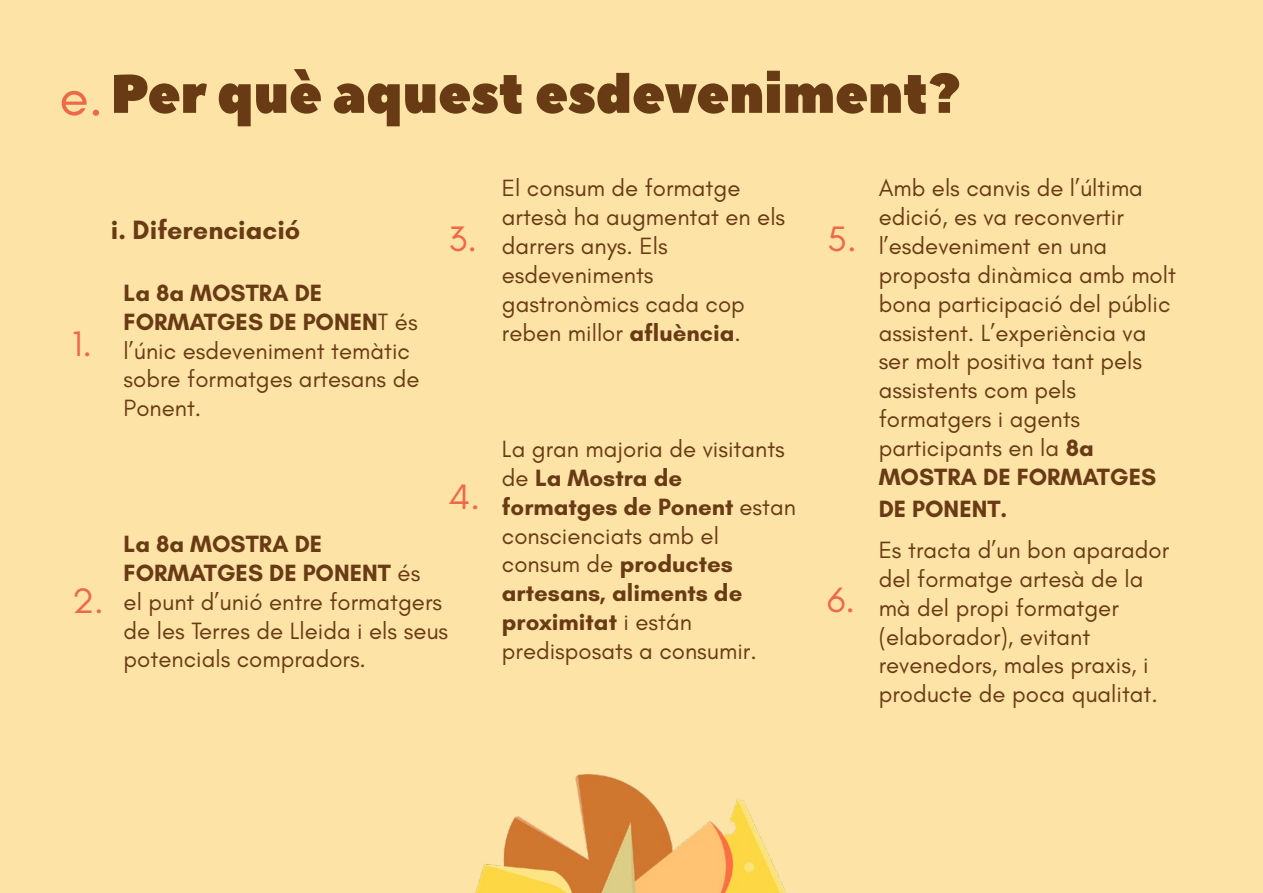
<style>
.page{position:relative;width:1263px;height:893px;background:#fde3a5}
.page>*{position:absolute;margin:0;border:0;box-sizing:border-box;transform-origin:0 0}
.t1{font:54px "Peace Sans";color:#693b15}
.t2{font:36px "Glacial Indifference";color:#ed694a}
.t3{font:700 27px "Glacial Indifference";color:#693b15}
.t4{font:24px/28.8px "Glacial Indifference";color:#693b15}
.t5{font:700 24px "Glacial Indifference";color:#693b15}
.s1{font-family:"Glacial Indifference";color:#ed694a}
.s2{font-weight:700}
</style>
<div class="page">
<img style="left:475px;top:775px;width:311px;height:118px">
<h1 class="t1" style="left:59px;top:58px;width:903px"><span class="s1">e.</span>Per què aquest esdeveniment?</h1>
<h2 class="t2" style="left:72px;top:324px;width:21px">1.</h2>
<p class="t3" style="left:111px;top:213px;width:191px">i. Diferenciació</p>
<p class="t4" style="left:124px;top:279px;width:297px"><span class="s2">La 8a MOSTRA DE<br>FORMATGES DE PONEN</span>T és l’únic esdeveniment temàtic sobre formatges artesans de<br>Ponent.</p>
<h2 class="t2" style="left:449px;top:219px;width:30px">3.</h2>
<h2 class="t2" style="left:72px;top:581px;width:33px">2.</h2>
<h2 class="t2" style="left:449px;top:477px;width:33px">4.</h2>
<p class="t4" style="left:124px;top:530px;width:326px"><span class="s2">La 8a MOSTRA DE<br>FORMATGES DE PONENT</span> és<br>el punt d’unió entre formatgers de les Terres de Lleida i els seus potencials compradors.</p>
<p class="t4" style="left:502px;top:174px;width:285px">El consum de formatge artesà ha augmentat en els darrers anys. Els esdeveniments gastronòmics cada cop reben millor <span class="s2">afluència</span>.</p>
<p class="t4" style="left:502px;top:435px;width:296px">La gran majoria de visitants de <span class="s2">La Mostra de formatges de Ponent</span> estan conscienciats amb el consum de <span class="s2">productes artesans, aliments de proximitat</span> i están predisposats a consumir.</p>
<h2 class="t2" style="left:827px;top:219px;width:31px">5.</h2>
<h2 class="t2" style="left:827px;top:580px;width:30px">6.</h2>
<p class="t4" style="left:879px;top:174px;width:299px">Amb els canvis de l’última edició, es va reconvertir l’esdeveniment en una proposta dinàmica amb molt bona participació del públic assistent. L’experiència va ser molt positiva tant pels assistents com pels formatgers i agents participants en la <span class="s2">8a<br>MOSTRA DE FORMATGES</span></p>
<p class="t5" style="left:879px;top:494px;width:130px">DE PONENT.</p>
<p class="t4" style="left:879px;top:536px;width:292px">Es tracta d’un bon aparador del formatge artesà de la mà del propi formatger (elaborador), evitant revenedors, males praxis, i producte de poca qualitat.</p>
</div>
